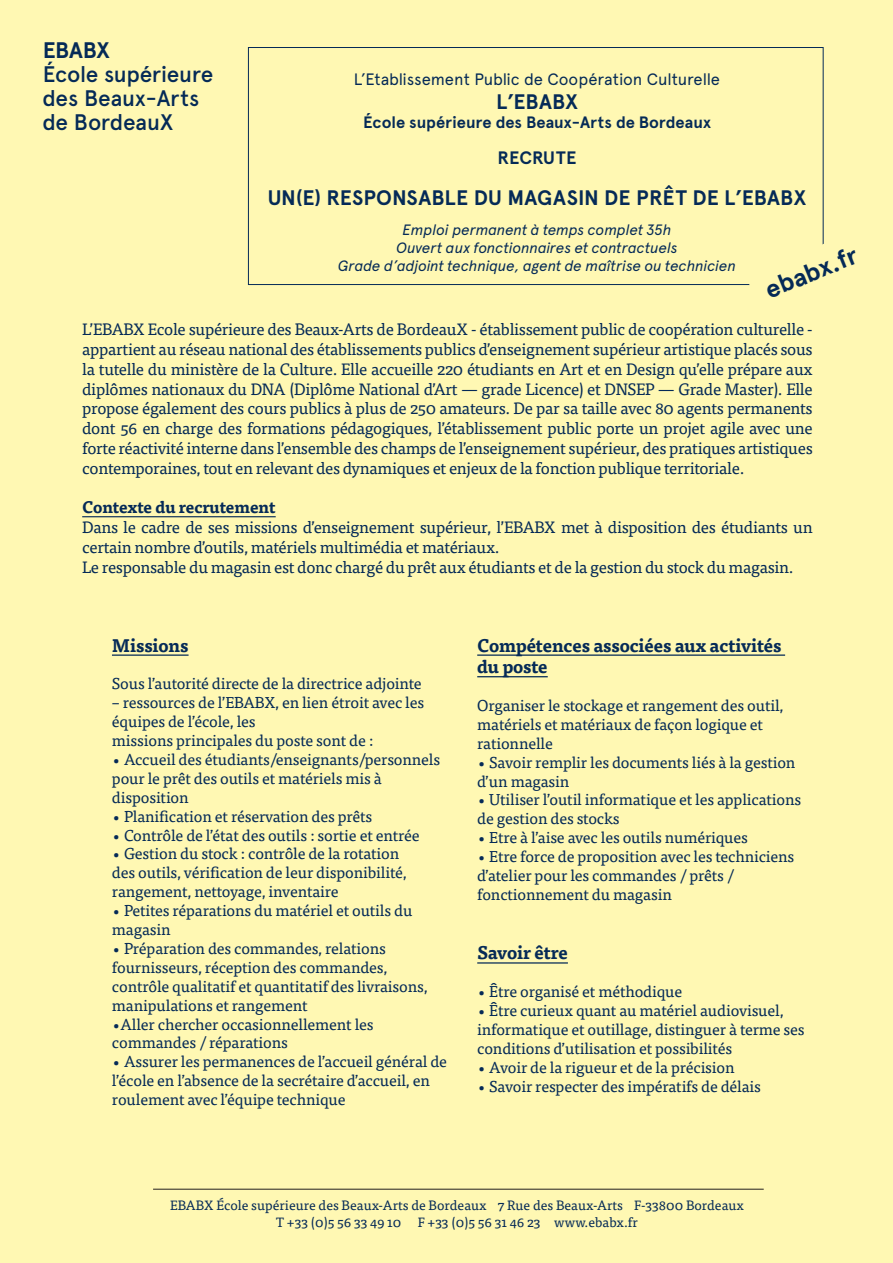
<style>
.page{position:relative;width:893px;height:1263px;background:#fff8b3}
.page>*{position:absolute;margin:0;border:0;box-sizing:border-box;transform-origin:0 0}
.t1{font:700 25.5px "Apercu";color:#052a57}
.t2{font:500 22.5px "Apercu";letter-spacing:-.01em;color:#052a57}
.t3{font:700 22.5px "Apercu";letter-spacing:-.01em;color:#052a57}
.t4{font:700 21px "Apercu";letter-spacing:.005em;color:#052a57}
.t5{font:700 18px "Tisa Pro";letter-spacing:-.01em;color:#052a57}
.t6{font:700 18px "Apercu";letter-spacing:.005em;color:#052a57}
.t7{font:16.5px/19.8px "Tisa Pro";letter-spacing:-.02em;color:#052a57;text-align:justify}
.t8{font:16.5px "Apercu";letter-spacing:-.01em;color:#052a57}
.t9{font:700 16.5px "Apercu";color:#052a57}
.t10{font:700 16.5px "Tisa Pro";letter-spacing:-.01em;color:#052a57}
.t11{font:15.75px/18.9px "Tisa Pro";letter-spacing:-.01em;color:#052a57}
.t12{font:italic 15px "Apercu";letter-spacing:-.015em;color:#052a57}
.t13{font:13.5px "Tisa Pro";color:#052a57}
</style>
<div class="page">
<hr style="left:153px;top:1189px;width:611px;height:1px;background:#231f20">
<hr style="left:112px;top:654px;width:77px;height:2px;background:#052a57">
<hr style="left:477px;top:654px;width:308px;height:2px;background:#052a57">
<hr style="left:477px;top:676px;width:71px;height:1px;background:#052a57">
<hr style="left:477px;top:962px;width:91px;height:1px;background:#052a57">
<hr style="left:82px;top:516px;width:194px;height:1px;background:#052a57">
<div style="left:248px;top:47px;width:575px;height:238px;border:1px solid #052a57"></div>
<svg style="left:746px;top:229px;width:78px;height:57px"></svg>
<p class="t3" style="left:43px;top:37px;width:69px">EBABX</p>
<p class="t2" style="left:43px;top:61px;width:172px">École supérieure</p>
<p class="t2" style="left:43px;top:85px;width:158px">des Beaux-Arts</p>
<p class="t2" style="left:43px;top:109px;width:132px">de BordeauX</p>
<p class="t8" style="left:354px;top:69px;width:368px">L’Etablissement Public de Coopération Culturelle</p>
<p class="t4" style="left:496px;top:88px;width:83px">L’EBABX</p>
<p class="t9" style="left:363px;top:112px;width:349px">École supérieure des Beaux-Arts de Bordeaux</p>
<p class="t6" style="left:497px;top:147px;width:80px">RECRUTE</p>
<p class="t4" style="left:268px;top:184px;width:540px">UN(E) RESPONSABLE DU MAGASIN DE PRÊT DE L’EBABX</p>
<p class="t12" style="left:402px;top:218px;width:270px">Emploi permanent à temps complet 35h</p>
<p class="t12" style="left:396px;top:236px;width:283px">Ouvert aux fonctionnaires et contractuels</p>
<p class="t12" style="left:338px;top:254px;width:400px">Grade d’adjoint technique, agent de maîtrise ou technicien</p>
<p class="t1" style="left:760px;top:276px;width:99px;rotate:-22deg">ebabx.fr</p>
<p class="t7" style="left:82px;top:319px;width:732px">L’EBABX Ecole supérieure des Beaux-Arts de BordeauX - établissement public de coopération culturelle - appartient au réseau national des établissements publics d’enseignement supérieur artistique placés sous la tutelle du ministère de la Culture. Elle accueille 220 étudiants en Art et en Design qu’elle prépare aux diplômes nationaux du DNA (Diplôme National d’Art — grade Licence) et DNSEP — Grade Master). Elle propose également des cours publics à plus de 250 amateurs. De par sa taille avec 80 agents permanents dont 56 en charge des formations pédagogiques, l’établissement public porte un projet agile avec une forte réactivité interne dans l’ensemble des champs de l’enseignement supérieur, des pratiques artistiques contemporaines, tout en relevant des dynamiques et enjeux de la fonction publique territoriale.</p>
<p class="t10" style="left:82px;top:494px;width:195px">Contexte du recrutement</p>
<p class="t7" style="left:82px;top:517px;width:732px">Dans le cadre de ses missions d’enseignement supérieur, l’EBABX met à disposition des étudiants un certain nombre d’outils, matériels multimédia et matériaux.</p>
<p class="t7" style="left:82px;top:556px;width:713px">Le responsable du magasin est donc chargé du prêt aux étudiants et de la gestion du stock du magasin.</p>
<p class="t5" style="left:112px;top:630px;width:78px">Missions</p>
<p class="t11" style="left:112px;top:673px;width:311px">Sous l’autorité directe de la directrice adjointe</p>
<p class="t11" style="left:112px;top:692px;width:314px">– ressources de l’EBABX, en lien étroit avec les équipes de l’école, les</p>
<p class="t11" style="left:112px;top:730px;width:263px">missions principales du poste sont de :</p>
<p class="t11" style="left:112px;top:749px;width:330px">• Accueil des étudiants/enseignants/personnels pour le prêt des outils et matériels mis à disposition</p>
<p class="t11" style="left:112px;top:806px;width:262px">• Planification et réservation des prêts</p>
<p class="t11" style="left:112px;top:825px;width:309px">• Contrôle de l’état des outils : sortie et entrée</p>
<p class="t11" style="left:112px;top:843px;width:296px">• Gestion du stock : contrôle de la rotation des outils, vérification de leur disponibilité, rangement, nettoyage, inventaire</p>
<p class="t11" style="left:112px;top:900px;width:302px">• Petites réparations du matériel et outils du magasin</p>
<p class="t11" style="left:112px;top:938px;width:317px">• Préparation des commandes, relations fournisseurs, réception des commandes, contrôle qualitatif et quantitatif des livraisons, manipulations et rangement</p>
<p class="t11" style="left:112px;top:1014px;width:263px">•Aller chercher occasionnellement les commandes / réparations</p>
<p class="t11" style="left:112px;top:1051px;width:337px">• Assurer les permanences de l’accueil général de l’école en l’absence de la secrétaire d’accueil, en</p>
<p class="t11" style="left:112px;top:1089px;width:235px">roulement avec l’équipe technique</p>
<p class="t5" style="left:477px;top:630px;width:306px">Compétences associées aux activités</p>
<p class="t5" style="left:477px;top:652px;width:72px">du poste</p>
<p class="t11" style="left:477px;top:695px;width:308px">Organiser le stockage et rangement des outil, matériels et matériaux de façon logique et rationnelle</p>
<p class="t11" style="left:477px;top:752px;width:320px">• Savoir remplir les documents liés à la gestion d’un magasin</p>
<p class="t11" style="left:477px;top:789px;width:325px">• Utiliser l’outil informatique et les applications de gestion des stocks</p>
<p class="t11" style="left:477px;top:827px;width:272px">• Etre à l’aise avec les outils numériques</p>
<p class="t11" style="left:477px;top:846px;width:319px">• Etre force de proposition avec les techniciens d’atelier pour les commandes / prêts / fonctionnement du magasin</p>
<p class="t5" style="left:477px;top:938px;width:92px">Savoir être</p>
<p class="t11" style="left:477px;top:981px;width:207px">• Être organisé et méthodique</p>
<p class="t11" style="left:477px;top:1000px;width:329px">• Être curieux quant au matériel audiovisuel, informatique et outillage, distinguer à terme ses conditions d’utilisation et possibilités</p>
<p class="t11" style="left:477px;top:1057px;width:259px">• Avoir de la rigueur et de la précision</p>
<p class="t11" style="left:477px;top:1076px;width:285px">• Savoir respecter des impératifs de délais</p>
<p class="t13" style="left:170px;top:1196px;width:575px">EBABX École supérieure des Beaux-Arts de Bordeaux 7 Rue des Beaux-Arts F-33800 Bordeaux</p>
<p class="t13" style="left:276px;top:1212px;width:363px">T +33 (0)5 56 33 49 10 F +33 (0)5 56 31 46 23 www.ebabx.fr</p>
</div>
